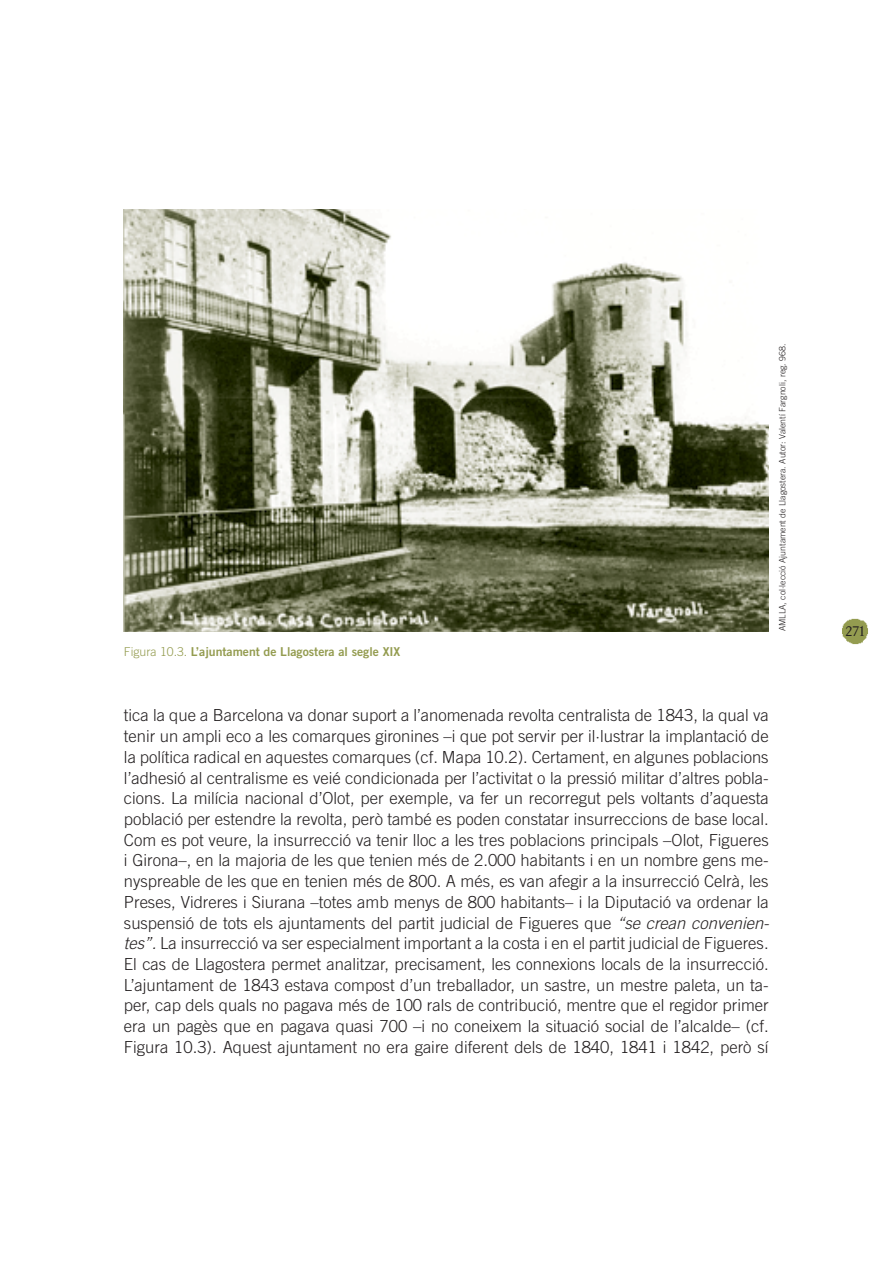
<style>
.page{position:relative;width:893px;height:1263px;background:#fff}
.page>*{position:absolute;margin:0;border:0;box-sizing:border-box;transform-origin:0 0}
.t1{font:300 16.65px/20.7px "Trade Gothic";color:#231f20;text-align:justify}
.t2{font:13.95px "Corporate ABQ";color:#231f20}
.t3{font:12.3px "Trade Gothic Bold Two";color:#949c50}
.t4{font:300 8.7px "Trade Gothic";color:#231f20}
.s1{font-family:"Trade Gothic";font-weight:300}
.s2{font-style:italic}
</style>
<div class="page">
<img style="left:842px;top:618px;width:26px;height:27px">
<img style="left:124px;top:210px;width:644px;height:421px">
<p class="t3" style="left:124px;top:647px;width:278px"><span class="s1">Figura 10.3.</span> L’ajuntament de Llagostera al segle XIX</p>
<p class="t4" style="left:779px;top:631px;width:289px;rotate:-90deg">AMLLA, col·lecció Ajuntament de Llagostera. Autor: Valentí Fargnoli, reg. 968.</p>
<p class="t1" style="left:124px;top:707px;width:647px">tica la que a Barcelona va donar suport a l’anomenada revolta centralista de 1843, la qual va tenir un ampli eco a les comarques gironines –i que pot servir per il·lustrar la implantació de la política radical en aquestes comarques (cf. Mapa 10.2). Certament, en algunes poblacions l’adhesió al centralisme es veié condicionada per l’activitat o la pressió militar d’altres pobla&shy;cions. La milícia nacional d’Olot, per exemple, va fer un recorregut pels voltants d’aquesta població per estendre la revolta, però també es poden constatar insurreccions de base local.<br>Com es pot veure, la insurrecció va tenir lloc a les tres poblacions principals –Olot, Figueres i Girona–, en la majoria de les que tenien més de 2.000 habitants i en un nombre gens me&shy;nyspreable de les que en tenien més de 800. A més, es van afegir a la insurrecció Celrà, les Preses, Vidreres i Siurana –totes amb menys de 800 habitants– i la Diputació va ordenar la suspensió de tots els ajuntaments del partit judicial de Figueres que <span class="s2">“se crean convenien&shy;tes”.</span> La insurrecció va ser especialment important a la costa i en el partit judicial de Figueres.<br>El cas de Llagostera permet analitzar, precisament, les connexions locals de la insurrecció.<br>L’ajuntament de 1843 estava compost d’un treballador, un sastre, un mestre paleta, un ta&shy;per, cap dels quals no pagava més de 100 rals de contribució, mentre que el regidor primer era un pagès que en pagava quasi 700 –i no coneixem la situació social de l’alcalde– (cf.<br>Figura 10.3). Aquest ajuntament no era gaire diferent dels de 1840, 1841 i 1842, però sí</p>
<p class="t2" style="left:845px;top:623px;width:22px">271</p>
</div>
